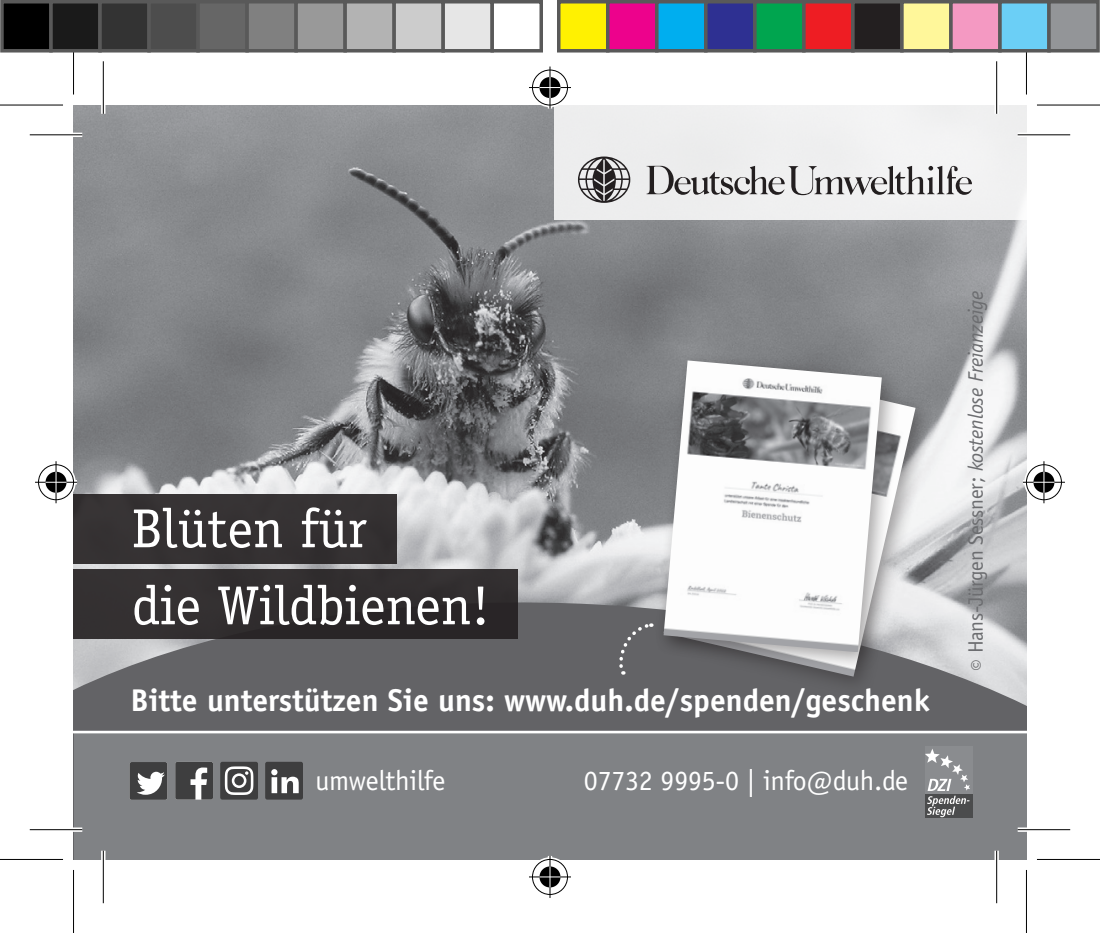
<style>
.page{position:relative;width:1100px;height:933px;background:#fff}
.page>*{position:absolute;margin:0;border:0;box-sizing:border-box;transform-origin:0 0}
.t1{font:54.95px/77px "Officina Serif";color:#fff}
.t2{font:700 31.5px "Officina Sans";color:#fff}
.t3{font:28px "Officina Sans";letter-spacing:-.01em;color:#fff}
.t4{font:italic 21px "Officina Sans";letter-spacing:-.01em;color:#6c6d70}
.s1{font-style:normal}
</style>
<div class="page">
<img style="left:74px;top:105px;width:952px;height:484px">
<svg style="left:74px;top:589px;width:952px;height:141px;background:#737476"></svg>
<div style="left:74px;top:730px;width:952px;height:129px;background:#808285"></div>
<div style="left:554px;top:105px;width:472px;height:114px;background:#efeff0"></div>
<div style="left:74px;top:494px;width:322px;height:70px;background:#353233"></div>
<div style="left:74px;top:569px;width:443px;height:69px;background:#322e2f"></div>
<div style="left:654px;top:355px;width:282px;height:342px;background:#231f20;opacity:.4"></div>
<img style="left:663px;top:364px;width:252px;height:312px">
<div style="left:654px;top:351px;width:248px;height:322px;background:#231f20;opacity:.4"></div>
<img style="left:663px;top:360px;width:218px;height:292px">
<svg style="left:618px;top:621px;width:34px;height:53px;background:#6b6b6e"></svg>
<svg style="left:646px;top:166px;width:325px;height:30px"></svg>
<svg style="left:578px;top:156px;width:52px;height:47px"></svg>
<div style="left:925px;top:746px;width:47px;height:47px;background:#8a8c8f"></div>
<div style="left:925px;top:794px;width:47px;height:24px;background:#4b4c4d"></div>
<svg style="left:925px;top:749px;width:45px;height:68px"></svg>
<svg style="left:129px;top:762px;width:38px;height:37px"></svg>
<svg style="left:175px;top:761px;width:38px;height:38px"></svg>
<div style="left:220px;top:761px;width:38px;height:38px;background:#3e3e3f;border-radius:2px"></div>
<svg style="left:225px;top:766px;width:28px;height:29px"></svg>
<div style="left:265px;top:761px;width:38px;height:38px;background:#3e3e3f;border-radius:2px"></div>
<svg style="left:271px;top:769px;width:28px;height:24px"></svg>
<svg style="left:30px;top:133px;width:52px;height:4px"></svg>
<svg style="left:1017px;top:133px;width:53px;height:4px"></svg>
<svg style="left:30px;top:827px;width:52px;height:4px"></svg>
<svg style="left:1017px;top:827px;width:53px;height:4px"></svg>
<svg style="left:101px;top:61px;width:4px;height:53px"></svg>
<svg style="left:101px;top:850px;width:4px;height:53px"></svg>
<svg style="left:995px;top:61px;width:3px;height:53px"></svg>
<svg style="left:994px;top:850px;width:4px;height:53px"></svg>
<hr style="left:30px;top:134px;width:52px;height:1px;background:#000">
<hr style="left:1017px;top:134px;width:53px;height:1px;background:#000">
<hr style="left:30px;top:829px;width:52px;height:1px;background:#000">
<hr style="left:1017px;top:829px;width:53px;height:1px;background:#000">
<hr style="left:103px;top:61px;width:1px;height:53px;background:#000">
<hr style="left:103px;top:850px;width:1px;height:53px;background:#000">
<hr style="left:996px;top:61px;width:1px;height:53px;background:#000">
<hr style="left:996px;top:850px;width:1px;height:53px;background:#000">
<div style="left:71px;top:31px;width:5px;height:63px;background:#f6f6f6"></div>
<hr style="left:0;top:104px;width:63px;height:2px;background:#000">
<hr style="left:1036px;top:104px;width:63px;height:2px;background:#000">
<hr style="left:0;top:858px;width:63px;height:2px;background:#000">
<hr style="left:1036px;top:858px;width:63px;height:2px;background:#000">
<hr style="left:73px;top:31px;width:1px;height:63px;background:#000">
<hr style="left:73px;top:870px;width:1px;height:63px;background:#000">
<hr style="left:1025px;top:31px;width:2px;height:63px;background:#000">
<hr style="left:1025px;top:870px;width:2px;height:63px;background:#000">
<div style="left:530px;top:68px;width:39px;height:39px;border:4px solid #fff;border-radius:50%"></div>
<div style="left:529px;top:85px;width:42px;height:5px;background:#fff"></div>
<svg style="left:548px;top:66px;width:4px;height:42px"></svg>
<div style="left:537px;top:75px;width:25px;height:25px;border:4px solid #fff;border-radius:50%"></div>
<div style="left:532px;top:70px;width:36px;height:35px;border:1px solid #000;border-radius:50%"></div>
<hr style="left:529px;top:87px;width:42px;height:1px;background:#000">
<hr style="left:549px;top:66px;width:1px;height:42px;background:#000">
<svg style="left:539px;top:77px;width:21px;height:21px"></svg>
<div style="left:530px;top:857px;width:39px;height:39px;border:4px solid #fff;border-radius:50%"></div>
<svg style="left:529px;top:874px;width:42px;height:5px"></svg>
<svg style="left:548px;top:855px;width:4px;height:42px"></svg>
<div style="left:537px;top:864px;width:25px;height:25px;border:4px solid #fff;border-radius:50%"></div>
<div style="left:532px;top:859px;width:36px;height:35px;border:1px solid #000;border-radius:50%"></div>
<hr style="left:529px;top:876px;width:42px;height:1px;background:#000">
<hr style="left:549px;top:855px;width:1px;height:42px;background:#000">
<svg style="left:539px;top:866px;width:21px;height:21px"></svg>
<div style="left:36px;top:462px;width:40px;height:40px;border:4px solid #fff;border-radius:50%"></div>
<hr style="left:35px;top:480px;width:42px;height:4px;background:#fff">
<hr style="left:54px;top:461px;width:4px;height:42px;background:#fff">
<div style="left:43px;top:469px;width:26px;height:26px;border:4px solid #fff;border-radius:50%"></div>
<div style="left:38px;top:464px;width:36px;height:36px;border:1px solid #000;border-radius:50%"></div>
<hr style="left:35px;top:481px;width:42px;height:2px;background:#000">
<hr style="left:55px;top:461px;width:2px;height:42px;background:#000">
<div style="left:46px;top:471px;width:21px;height:21px;background:#000;border-radius:50%"></div>
<hr style="left:46px;top:481px;width:21px;height:2px;background:#fff">
<hr style="left:55px;top:471px;width:2px;height:21px;background:#fff">
<div style="left:1024px;top:462px;width:39px;height:40px;border:4px solid #fff;border-radius:50%"></div>
<svg style="left:1022px;top:480px;width:41px;height:4px"></svg>
<svg style="left:1041px;top:461px;width:5px;height:42px"></svg>
<div style="left:1031px;top:469px;width:25px;height:26px;border:4px solid #fff;border-radius:50%"></div>
<div style="left:1025px;top:464px;width:36px;height:36px;border:1px solid #000;border-radius:50%"></div>
<hr style="left:1022px;top:481px;width:42px;height:2px;background:#000">
<hr style="left:1043px;top:461px;width:1px;height:42px;background:#000">
<div style="left:1033px;top:471px;width:21px;height:21px;background:#000;border-radius:50%"></div>
<hr style="left:1033px;top:481px;width:21px;height:2px;background:#fff">
<svg style="left:1043px;top:471px;width:1px;height:21px"></svg>
<div style="left:2px;top:2px;width:49px;height:49px;background:#000"></div>
<div style="left:0;top:0;width:53px;height:52px;border:4px solid #595959"></div>
<div style="left:51px;top:2px;width:49px;height:49px;background:#1a1a1a"></div>
<div style="left:49px;top:0;width:53px;height:52px;border:4px solid #595959"></div>
<div style="left:100px;top:2px;width:49px;height:49px;background:#333"></div>
<div style="left:98px;top:0;width:53px;height:52px;border:4px solid #595959"></div>
<div style="left:149px;top:2px;width:49px;height:49px;background:#4d4d4d"></div>
<div style="left:147px;top:0;width:53px;height:52px;border:4px solid #595959"></div>
<div style="left:198px;top:2px;width:49px;height:49px;background:#666"></div>
<div style="left:196px;top:0;width:53px;height:52px;border:4px solid #595959"></div>
<div style="left:247px;top:2px;width:49px;height:49px;background:#808080"></div>
<div style="left:245px;top:0;width:53px;height:52px;border:4px solid #595959"></div>
<div style="left:296px;top:2px;width:49px;height:49px;background:#999"></div>
<div style="left:294px;top:0;width:53px;height:52px;border:4px solid #595959"></div>
<div style="left:345px;top:2px;width:49px;height:49px;background:#b3b3b3"></div>
<div style="left:343px;top:0;width:53px;height:52px;border:4px solid #595959"></div>
<div style="left:394px;top:2px;width:49px;height:49px;background:#ccc"></div>
<div style="left:392px;top:0;width:53px;height:52px;border:4px solid #595959"></div>
<div style="left:443px;top:2px;width:49px;height:49px;background:#e6e6e6"></div>
<div style="left:441px;top:0;width:53px;height:52px;border:4px solid #595959"></div>
<div style="left:490px;top:0;width:53px;height:52px;border:4px solid #595959"></div>
<div style="left:558px;top:2px;width:49px;height:49px;background:#fff101"></div>
<div style="left:557px;top:0;width:52px;height:52px;border:4px solid #595959"></div>
<div style="left:607px;top:2px;width:49px;height:49px;background:#ed028c"></div>
<div style="left:606px;top:0;width:52px;height:52px;border:4px solid #595959"></div>
<div style="left:656px;top:2px;width:49px;height:49px;background:#00aeef"></div>
<div style="left:655px;top:0;width:52px;height:52px;border:4px solid #595959"></div>
<div style="left:705px;top:2px;width:49px;height:49px;background:#2e3092"></div>
<div style="left:704px;top:0;width:52px;height:52px;border:4px solid #595959"></div>
<div style="left:754px;top:2px;width:49px;height:49px;background:#00a54f"></div>
<div style="left:753px;top:0;width:52px;height:52px;border:4px solid #595959"></div>
<div style="left:803px;top:2px;width:49px;height:49px;background:#ee1d23"></div>
<div style="left:802px;top:0;width:52px;height:52px;border:4px solid #595959"></div>
<div style="left:852px;top:2px;width:49px;height:49px;background:#231f20"></div>
<div style="left:851px;top:0;width:52px;height:52px;border:4px solid #595959"></div>
<div style="left:901px;top:2px;width:49px;height:49px;background:#fff79a"></div>
<div style="left:900px;top:0;width:52px;height:52px;border:4px solid #595959"></div>
<div style="left:950px;top:2px;width:49px;height:49px;background:#f499c2"></div>
<div style="left:949px;top:0;width:52px;height:52px;border:4px solid #595959"></div>
<div style="left:999px;top:2px;width:49px;height:49px;background:#6bcff6"></div>
<div style="left:998px;top:0;width:52px;height:52px;border:4px solid #595959"></div>
<div style="left:1048px;top:2px;width:49px;height:49px;background:#939598"></div>
<div style="left:1047px;top:0;width:52px;height:52px;border:4px solid #595959"></div>
<h1 class="t1" style="left:132px;top:490px;width:359px">Blüten für<br>die Wildbienen!</h1>
<p class="t2" style="left:131px;top:680px;width:801px">Bitte unterstützen Sie uns: www.duh.de/spenden/geschenk</p>
<p class="t3" style="left:315px;top:764px;width:131px">umwelthilfe</p>
<p class="t3" style="left:584px;top:764px;width:326px">07732 9995-0 | info@duh.de</p>
<p class="t4" style="left:963px;top:670px;width:381px;rotate:-90deg"><span class="s1">© Hans-Jürgen Sessner;</span> kostenlose Freianzeige</p>
</div>
